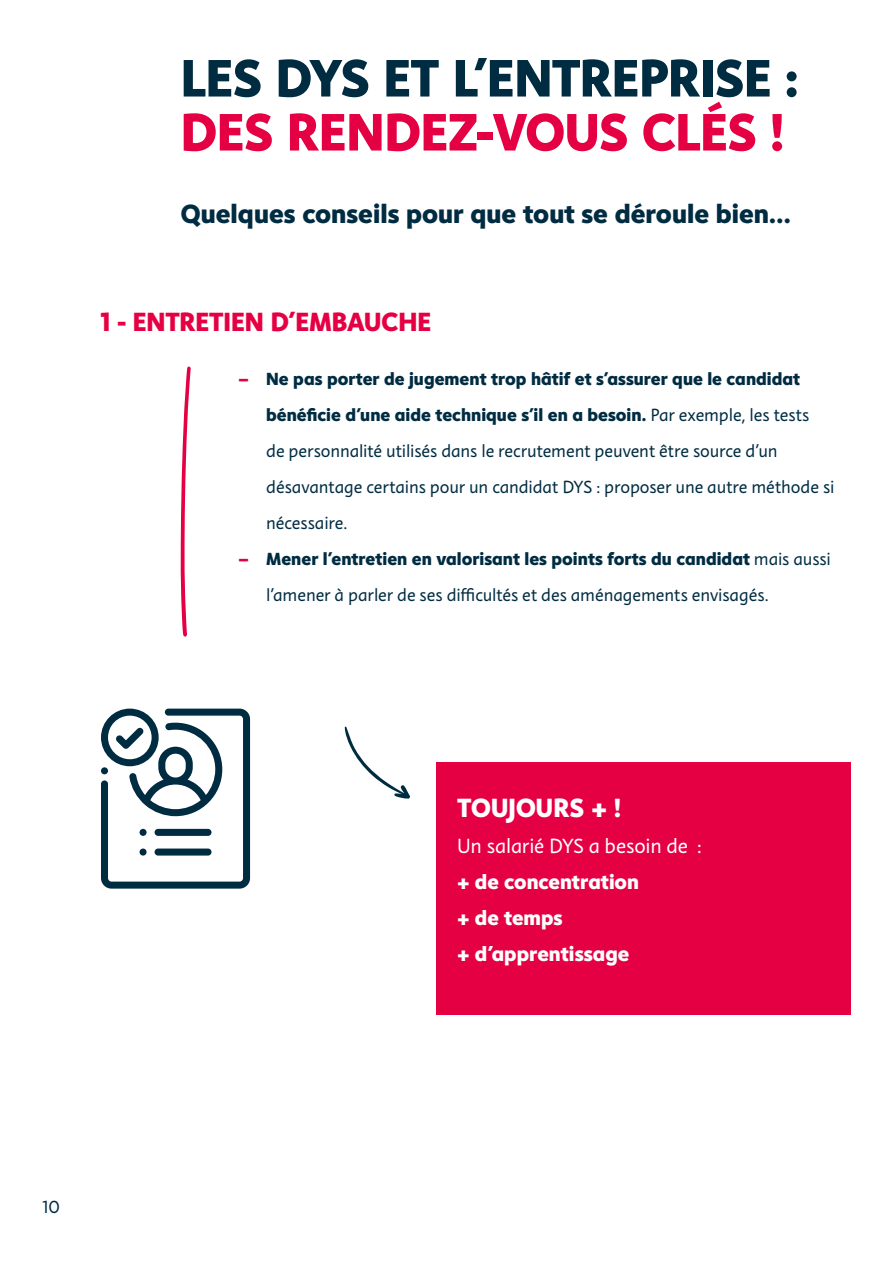
<style>
.page{position:relative;width:893px;height:1263px;background:#fff}
.page>*{position:absolute;margin:0;border:0;box-sizing:border-box;transform-origin:0 0}
.Section_-H1{font:800 54px/54px "Instant 5";letter-spacing:-.01em;color:#002c42}
.Section_-_H2{font:800 27px "Instant 5";color:#002c42}
.Section_-_H2-2{font:800 27px "Instant 5";letter-spacing:-.005em;color:#e50043}
.Section_-_H2-3{font:800 27px "Instant 5";color:#fff}
.Section_-_H2-4{font:800 21px/36px "Instant 5";color:#fff}
.t1{font:18px/36px "Instant 3";letter-spacing:-.005em;color:#002c42}
.s1{color:#e50043}
.s2{font-family:"Instant 5";font-weight:800;color:#e50043}
.s3{font-family:"Instant 5";font-weight:800}
.s4{font-family:"Instant 3";font-weight:400}
</style>
<div class="page">
<div style="left:436px;top:763px;width:414px;height:252px;background:#e50043"></div>
<svg style="left:181px;top:367px;width:10px;height:270px"></svg>
<svg style="left:345px;top:726px;width:65px;height:73px"></svg>
<svg style="left:101px;top:709px;width:149px;height:180px"></svg>
<h1 class="Section_-H1" style="left:181px;top:50px;width:619px">LES DYS ET L'ENTREPRISE :<br><span class="s1">DES RENDEZ-VOUS CLÉS !</span></h1>
<h2 class="Section_-_H2" style="left:181px;top:194px;width:612px">Quelques conseils pour que tout se déroule bien…</h2>
<h2 class="Section_-_H2-2" style="left:101px;top:302px;width:332px">1 - ENTRETIEN D'EMBAUCHE</h2>
<p class="t1" style="left:266px;top:361px;width:570px;text-indent:-27px"><span class="s2">–</span> <span class="s3">Ne pas porter de jugement trop hâtif et s’assurer que le candidat bénéficie d’une aide technique s’il en a besoin.</span> Par exemple, les tests<br>de personnalité utilisés dans le recrutement peuvent être source d’un désavantage certains pour un candidat DYS : proposer une autre méthode si nécessaire.</p>
<p class="t1" style="left:266px;top:541px;width:566px;text-indent:-27px"><span class="s2">–</span> <span class="s3">Mener l’entretien en valorisant les points forts du candidat</span> mais aussi l’amener à parler de ses difficultés et des aménagements envisagés.</p>
<h2 class="Section_-_H2-3" style="left:457px;top:788px;width:165px">TOUJOURS + !</h2>
<h2 class="Section_-_H2-4" style="left:457px;top:827px;width:246px"><span class="s4">Un salarié DYS a besoin de : </span>+ de concentration<br>+ de temps<br>+ d'apprentissage</h2>
<p class="t1" style="left:43px;top:1189px;width:19px">10</p>
</div>
